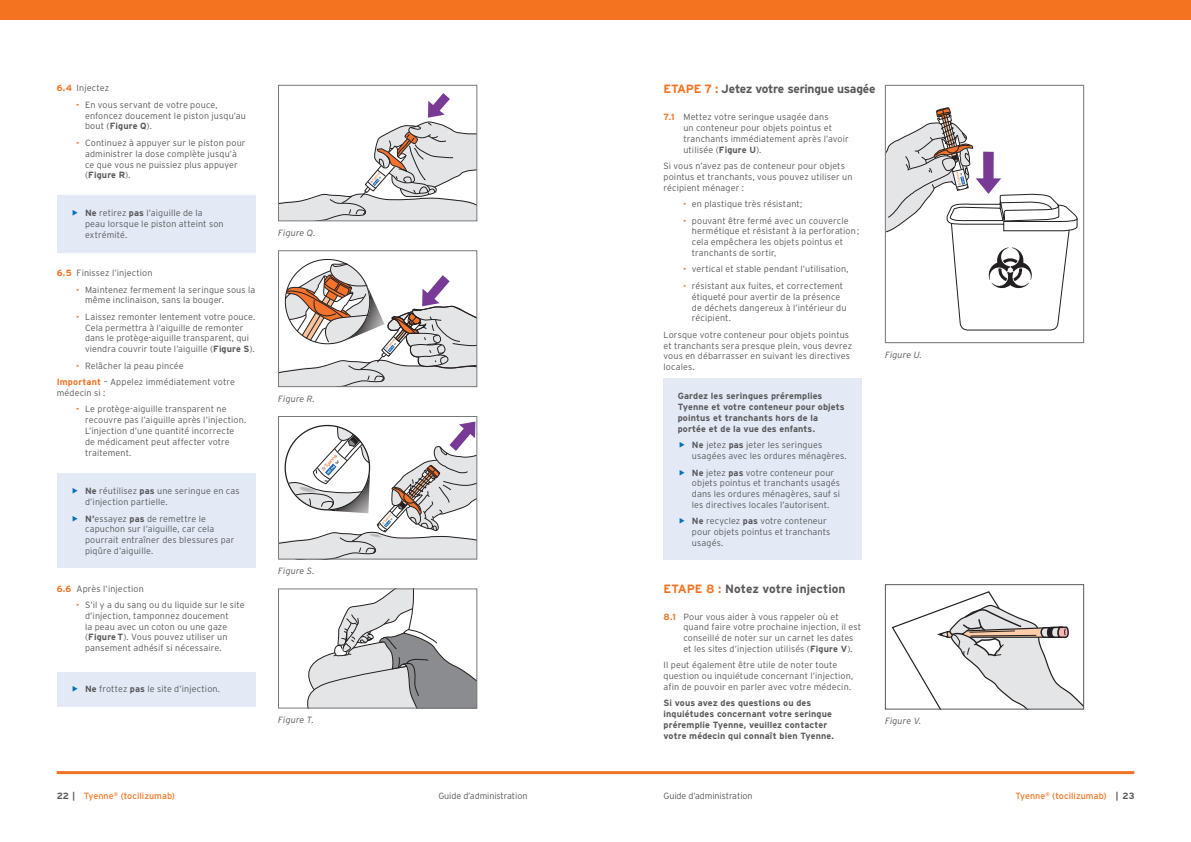
<style>
.page{position:relative;width:1191px;height:842px;background:#fff}
.page>*{position:absolute;margin:0;border:0;box-sizing:border-box;transform-origin:0 0}
.Sub_heading_2_Grey{font:700 12px "Interstate";letter-spacing:-.02em;color:#57585a}
.Sub_heading_2_Grey-2{font:700 12px "Interstate";color:#57585a}
.Numbered_list{font:300 9px/10.8px "Interstate";letter-spacing:.015em;color:#57585a}
.Body_Copy{font:300 9px/10.8px "Interstate";letter-spacing:.015em;color:#57585a}
.Body_Copy-2{font:700 9px/10.8px "Interstate";letter-spacing:.015em;color:#57585a}
.Body_Copy-3{font:italic 300 9px "Interstate";letter-spacing:.015em;color:#57585a}
.t1{font:9px "Interstate";letter-spacing:.005em;color:#f47321}
.Numbered_list-2{font:300 9px "Interstate";letter-spacing:-.01em;color:#57585a}
.s1{font-weight:700;color:#f47321}
.s2{font-weight:700}
.s3{color:#f47321}
.s4{font-weight:700;color:#57585a}
</style>
<div class="page">
<hr style="left:57px;top:771px;width:1077px;height:3px;background:#f47321">
<div style="left:57px;top:474px;width:198px;height:94px;background:#e3eaf6"></div>
<div style="left:57px;top:195px;width:198px;height:57px;background:#e3eaf6"></div>
<div style="left:57px;top:671px;width:198px;height:35px;background:#e3eaf6"></div>
<svg style="left:280px;top:93px;width:195px;height:126px"></svg>
<div style="left:278px;top:85px;width:199px;height:136px;border:1px solid #787a7d"></div>
<svg style="left:280px;top:259px;width:195px;height:126px"></svg>
<div style="left:278px;top:250px;width:199px;height:137px;border:1px solid #787a7d"></div>
<svg style="left:280px;top:421px;width:195px;height:136px"></svg>
<div style="left:278px;top:416px;width:199px;height:143px;border:1px solid #787a7d"></div>
<svg style="left:307px;top:591px;width:168px;height:115px"></svg>
<div style="left:278px;top:589px;width:199px;height:119px;border:1px solid #787a7d"></div>
<div style="left:663px;top:379px;width:199px;height:181px;background:#e3eaf6"></div>
<svg style="left:887px;top:107px;width:191px;height:224px"></svg>
<div style="left:885px;top:85px;width:199px;height:258px;border:1px solid #787a7d"></div>
<svg style="left:891px;top:591px;width:191px;height:116px"></svg>
<div style="left:885px;top:584px;width:199px;height:125px;border:1px solid #57585a"></div>
<div style="left:0;top:0;width:1191px;height:20px;background:#f47321"></div>
<p class="Numbered_list" style="left:57px;top:83px;width:54px"><span class="s1">6.4</span> Injectez</p>
<p class="Numbered_list" style="left:85px;top:99px;width:162px">En vous servant de votre pouce, enfoncez doucement le piston jusqu’au bout (<span class="s2">Figure Q</span>).</p>
<p class="Numbered_list" style="left:85px;top:137px;width:162px">Continuez à appuyer sur le piston pour administrer la dose complète jusqu’à ce que vous ne puissiez plus appuyer (<span class="s2">Figure R</span>).</p>
<p class="Numbered_list" style="left:85px;top:207px;width:140px"><span class="s2">Ne</span> retirez <span class="s2">pas</span> l’aiguille de la peau lorsque le piston atteint son extrémité.</p>
<p class="Numbered_list" style="left:57px;top:267px;width:97px"><span class="s1">6.5</span> Finissez l’injection</p>
<p class="Numbered_list" style="left:85px;top:284px;width:172px">Maintenez fermement la seringue sous la même inclinaison, sans la bouger.</p>
<p class="Numbered_list" style="left:85px;top:311px;width:172px">Laissez remonter lentement votre pouce.<br>Cela permettra à l’aiguille de remonter dans le protège-aiguille transparent, qui viendra couvrir toute l’aiguille (<span class="s2">Figure S</span>).</p>
<p class="Numbered_list" style="left:85px;top:360px;width:100px">Relâcher la peau pincée</p>
<p class="Body_Copy" style="left:57px;top:376px;width:180px"><span class="s1">Important</span> – Appelez immédiatement votre médecin si :</p>
<p class="Numbered_list" style="left:85px;top:404px;width:163px">Le protège-aiguille transparent ne recouvre pas l’aiguille après l’injection.<br>L’injection d’une quantité incorrecte de médicament peut affecter votre traitement.</p>
<p class="Numbered_list" style="left:85px;top:486px;width:156px"><span class="s2">Ne</span> réutilisez <span class="s2">pas</span> une seringue en cas d’injection partielle.</p>
<p class="Numbered_list" style="left:85px;top:513px;width:151px"><span class="s2">N’</span>essayez <span class="s2">pas</span> de remettre le capuchon sur l’aiguille, car cela pourrait entraîner des blessures par piqûre d’aiguille.</p>
<p class="Numbered_list" style="left:57px;top:583px;width:89px"><span class="s1">6.6</span> Après l’injection</p>
<p class="Numbered_list" style="left:85px;top:599px;width:161px">S’il y a du sang ou du liquide sur le site d’injection, tamponnez doucement<br>la peau avec un coton ou une gaze (<span class="s2">Figure T</span>). Vous pouvez utiliser un pansement adhésif si nécessaire.</p>
<p class="Numbered_list" style="left:85px;top:684px;width:136px"><span class="s2">Ne</span> frottez <span class="s2">pas</span> le site d’injection.</p>
<p class="Body_Copy-3" style="left:278px;top:228px;width:39px">Figure Q.</p>
<p class="Body_Copy-3" style="left:278px;top:393px;width:38px">Figure R.</p>
<p class="Body_Copy-3" style="left:278px;top:566px;width:38px">Figure S.</p>
<p class="Body_Copy-3" style="left:278px;top:715px;width:37px">Figure T.</p>
<p class="Sub_heading_2_Grey" style="left:663px;top:83px;width:213px"><span class="s3">ETAPE 7 :</span> Jetez votre seringue usagée</p>
<p class="Numbered_list" style="left:683px;top:112px;width:167px;text-indent:-20px"><span class="s1">7.1</span> Mettez votre seringue usagée dans<br>un conteneur pour objets pointus et tranchants immédiatement après l’avoir utilisée (<span class="s2">Figure U</span>).</p>
<p class="Body_Copy" style="left:663px;top:160px;width:190px">Si vous n’avez pas de conteneur pour objets pointus et tranchants, vous pouvez utiliser un récipient ménager :</p>
<p class="Numbered_list" style="left:692px;top:198px;width:112px">en plastique très résistant;</p>
<p class="Numbered_list" style="left:692px;top:215px;width:169px">pouvant être fermé avec un couvercle hermétique et résistant à la perforation ; cela empêchera les objets pointus et tranchants de sortir,</p>
<p class="Numbered_list" style="left:692px;top:264px;width:158px">vertical et stable pendant l’utilisation,</p>
<p class="Numbered_list" style="left:692px;top:280px;width:156px">résistant aux fuites, et correctement étiqueté pour avertir de la présence de déchets dangereux à l’intérieur du récipient.</p>
<p class="Body_Copy" style="left:663px;top:329px;width:190px">Lorsque votre conteneur pour objets pointus et tranchants sera presque plein, vous devrez vous en débarrasser en suivant les directives locales.</p>
<p class="Body_Copy-2" style="left:677px;top:391px;width:168px">Gardez les seringues préremplies Tyenne et votre conteneur pour objets pointus et tranchants hors de la portée et de la vue des enfants.</p>
<p class="Numbered_list" style="left:692px;top:440px;width:156px"><span class="s2">Ne</span> jetez <span class="s2">pas</span> jeter les seringues usagées avec les ordures ménagères.</p>
<p class="Numbered_list" style="left:692px;top:467px;width:150px"><span class="s2">Ne</span> jetez <span class="s2">pas</span> votre conteneur pour objets pointus et tranchants usagés dans les ordures ménagères, sauf si les directives locales l’autorisent.</p>
<p class="Numbered_list" style="left:692px;top:516px;width:140px"><span class="s2">Ne</span> recyclez <span class="s2">pas</span> votre conteneur pour objets pointus et tranchants usagés.</p>
<p class="Body_Copy-3" style="left:885px;top:349px;width:38px">Figure U.</p>
<p class="Sub_heading_2_Grey-2" style="left:663px;top:582px;width:183px"><span class="s3">ETAPE 8 :</span> Notez votre injection</p>
<p class="Numbered_list" style="left:683px;top:611px;width:179px;text-indent:-20px"><span class="s1">8.1</span> Pour vous aider à vous rappeler où et quand faire votre prochaine injection, il est conseillé de noter sur un carnet les dates et les sites d’injection utilisés (<span class="s2">Figure V</span>).</p>
<p class="Body_Copy" style="left:663px;top:660px;width:191px">Il peut également être utile de noter toute question ou inquiétude concernant l’injection, afin de pouvoir en parler avec votre médecin.</p>
<p class="Body_Copy-2" style="left:663px;top:698px;width:172px">Si vous avez des questions ou des inquiétudes concernant votre seringue préremplie Tyenne, veuillez contacter votre médecin qui connaît bien Tyenne.</p>
<p class="Body_Copy-3" style="left:885px;top:716px;width:38px">Figure V.</p>
<p class="t1" style="left:57px;top:791px;width:120px"><span class="s4">22 |</span> Tyenne<sup>®</sup> (tocilizumab)</p>
<p class="Numbered_list-2" style="left:438px;top:790px;width:91px">Guide d’administration</p>
<p class="Numbered_list-2" style="left:663px;top:790px;width:91px">Guide d’administration</p>
<p class="t1" style="left:1015px;top:791px;width:120px">Tyenne<sup>®</sup> (tocilizumab) <span class="s4">| 23</span></p>
</div>
